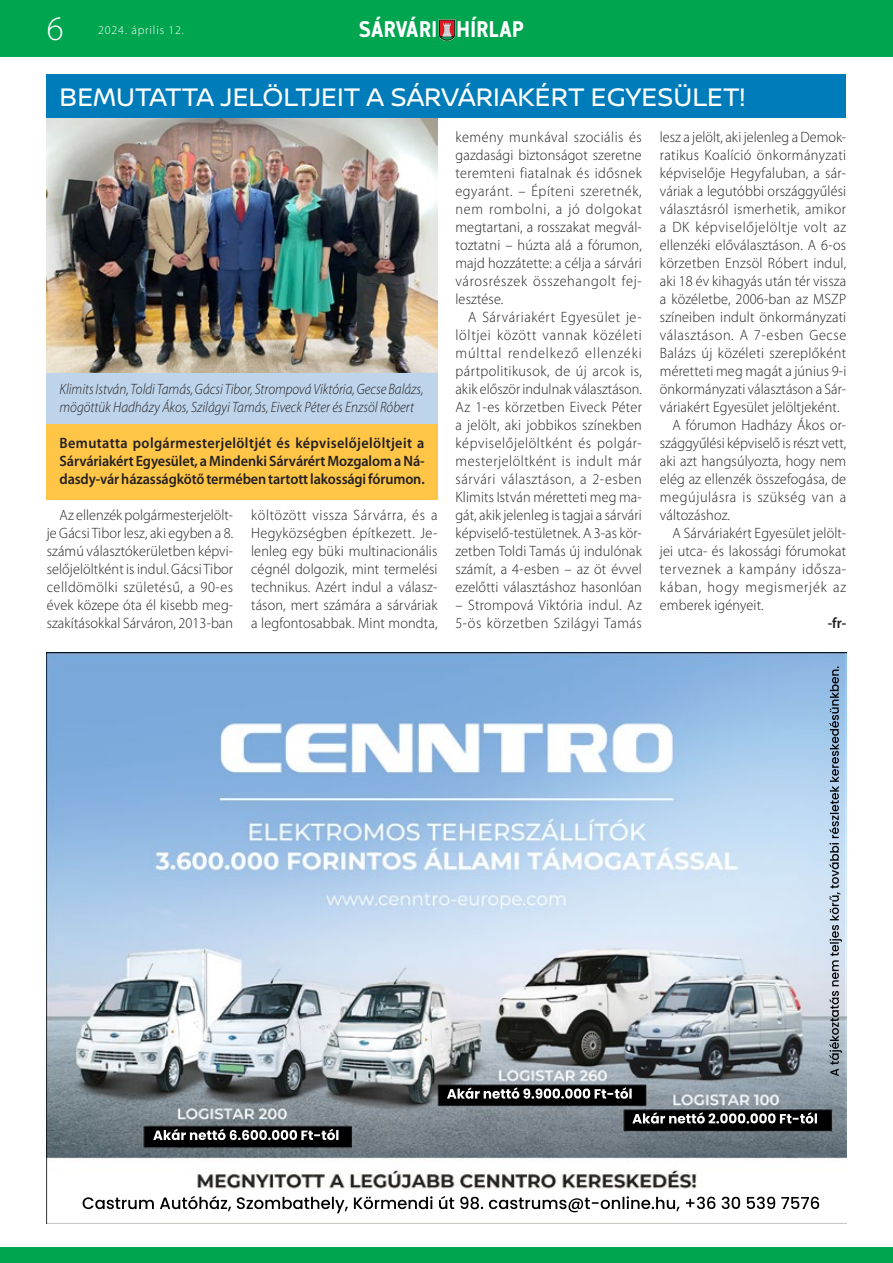
<style>
.page{position:relative;width:893px;height:1263px;background:#fff}
.page>*{position:absolute;margin:0;border:0;box-sizing:border-box;transform-origin:0 0}
.t1{font:300 34.5px "Myriad Pro";color:#fff}
._1_cim{font:27px "Nissan Brand";color:#fff}
.t2{font:900 22.65px "Finador";letter-spacing:.02em;color:#fff;scale:.85 1}
._1_szöveg{font:300 15px/18px "Myriad Pro";letter-spacing:.01em;color:#231f20;text-align:justify;scale:.95 1}
._1_lead_3-3_mm_kethasab{font:600 15px/18px "Myriad Pro";letter-spacing:-.01em;color:#231f20;text-align:justify;scale:.95 1}
._1_képalá{font:italic 300 15px "Myriad Pro";color:#231f20;scale:.9 1}
._1_szöveg-2{font:300 15px/18px "Myriad Pro";letter-spacing:.03em;color:#231f20;scale:.95 1}
._1_szöveg-3{font:600 15px "Myriad Pro";color:#231f20;scale:.95 1}
.t3{font:300 12px "Myriad Pro";letter-spacing:.07em;color:#fff}
</style>
<div class="page">
<div style="left:47px;top:416px;width:391px;height:83px;background:#fec547"></div>
<img style="left:47px;top:118px;width:391px;height:255px">
<div style="left:0;top:0;width:893px;height:57px;background:#00a54f"></div>
<div style="left:0;top:1247px;width:893px;height:16px;background:#00a54f"></div>
<img style="left:47px;top:653px;width:799px;height:570px">
<div style="left:47px;top:74px;width:799px;height:44px;background:#007cba"></div>
<div style="left:47px;top:373px;width:391px;height:51px;background:#bed4eb"></div>
<svg style="left:439px;top:19px;width:16px;height:22px"></svg>
<h1 class="t1" style="left:47px;top:8px;width:18px">6</h1>
<p class="t3" style="left:98px;top:23px;width:87px">2024. április 12.</p>
<h3 class="t2" style="left:358px;top:13px;width:197px">SÁRVÁRI HÍRLAP</h3>
<p class="_1_cim" style="left:60px;top:77px;width:687px">BEMUTATTA JELÖLTJEIT A SÁRVÁRIAKÉRT EGYESÜLET!</p>
<p class="_1_képalá" style="left:60px;top:381px;width:406px">Klimits István, Toldi Tamás, Gácsi Tibor, Strompová Viktória, Gecse Balázs,</p>
<p class="_1_képalá" style="left:60px;top:399px;width:395px">mögöttük Hadházy Ákos, Szilágyi Tamás, Eiveck Péter és Enzsöl Róbert</p>
<p class="_1_lead_3-3_mm_kethasab" style="left:60px;top:434px;width:386px">Bemutatta polgármesterjelöltjét és képviselőjelöltjeit a Sárváriakért Egyesület, a Mindenki Sárvárért Mozgalom a Ná&shy;dasdy-vár házasságkötő termében tartott lakossági fórumon.</p>
<p class="_1_szöveg" style="left:47px;top:506px;width:198px;text-indent:13px">Az ellenzék polgármesterjelölt&shy;je Gácsi Tibor lesz, aki egyben a 8. számú választókerületben képvi&shy;selőjelöltként is indul. Gácsi Tibor celldömölki születésű, a 90-es évek közepe óta él kisebb meg&shy;szakításokkal Sárváron, 2013-ban</p>
<p class="_1_szöveg" style="left:251px;top:506px;width:198px">költözött vissza Sárvárra, és a Hegyközségben építkezett. Je&shy;lenleg egy büki multinacionális cégnél dolgozik, mint termelési technikus. Azért indul a válasz&shy;táson, mert számára a sárváriak a legfontosabbak. Mint mondta,</p>
<p class="_1_szöveg" style="left:455px;top:128px;width:198px">kemény munkával szociális és gazdasági biztonságot szeretne teremteni fiatalnak és idősnek egyaránt. – Építeni szeretnék, nem rombolni, a jó dolgokat megtartani, a rosszakat megvál&shy;toztatni – húzta alá a fórumon, majd hozzátette: a célja a sárvári városrészek összehangolt fej&shy;lesztése.</p>
<p class="_1_szöveg" style="left:455px;top:308px;width:198px;text-indent:13px">A Sárváriakért Egyesület je&shy;löltjei között vannak közéleti múlttal rendelkező ellenzéki pártpolitikusok, de új arcok is, akik először indulnak választáson.<br>Az 1-es körzetben Eiveck Péter a jelölt, aki jobbikos színekben képviselőjelöltként és polgár&shy;mesterjelöltként is indult már sárvári választáson, a 2-esben Klimits István méretteti meg ma&shy;gát, akik jelenleg is tagjai a sárvári képviselő-testületnek. A 3-as kör&shy;zetben Toldi Tamás új indulónak számít, a 4-esben – az öt évvel ezelőtti választáshoz hasonlóan</p>
<p class="_1_szöveg-2" style="left:455px;top:596px;width:198px">– Strompová Viktória indul. Az<br>5-ös körzetben Szilágyi Tamás</p>
<p class="_1_szöveg" style="left:660px;top:128px;width:198px">lesz a jelölt, aki jelenleg a Demok&shy;ratikus Koalíció önkormányzati képviselője Hegyfaluban, a sár&shy;váriak a legutóbbi országgyűlési választásról ismerhetik, amikor a DK képviselőjelöltje volt az ellenzéki előválasztáson. A 6-os körzetben Enzsöl Róbert indul, aki 18 év kihagyás után tér vissza a közéletbe, 2006-ban az MSZP színeiben indult önkormányzati választáson. A 7-esben Gecse Balázs új közéleti szereplőként méretteti meg magát a június 9-i önkormányzati választáson a Sár&shy;váriakért Egyesület jelöltjeként.</p>
<p class="_1_szöveg" style="left:660px;top:416px;width:198px;text-indent:13px">A fórumon Hadházy Ákos or&shy;szággyűlési képviselő is részt vett, aki azt hangsúlyozta, hogy nem elég az ellenzék összefogása, de megújulásra is szükség van a változáshoz.</p>
<p class="_1_szöveg" style="left:660px;top:524px;width:198px;text-indent:13px">A Sárváriakért Egyesület jelölt&shy;jei utca- és lakossági fórumokat terveznek a kampány idősza&shy;kában, hogy megismerjék az emberek igényeit.</p>
<p class="_1_szöveg-3" style="left:828px;top:614px;width:21px">-fr-</p>
</div>
